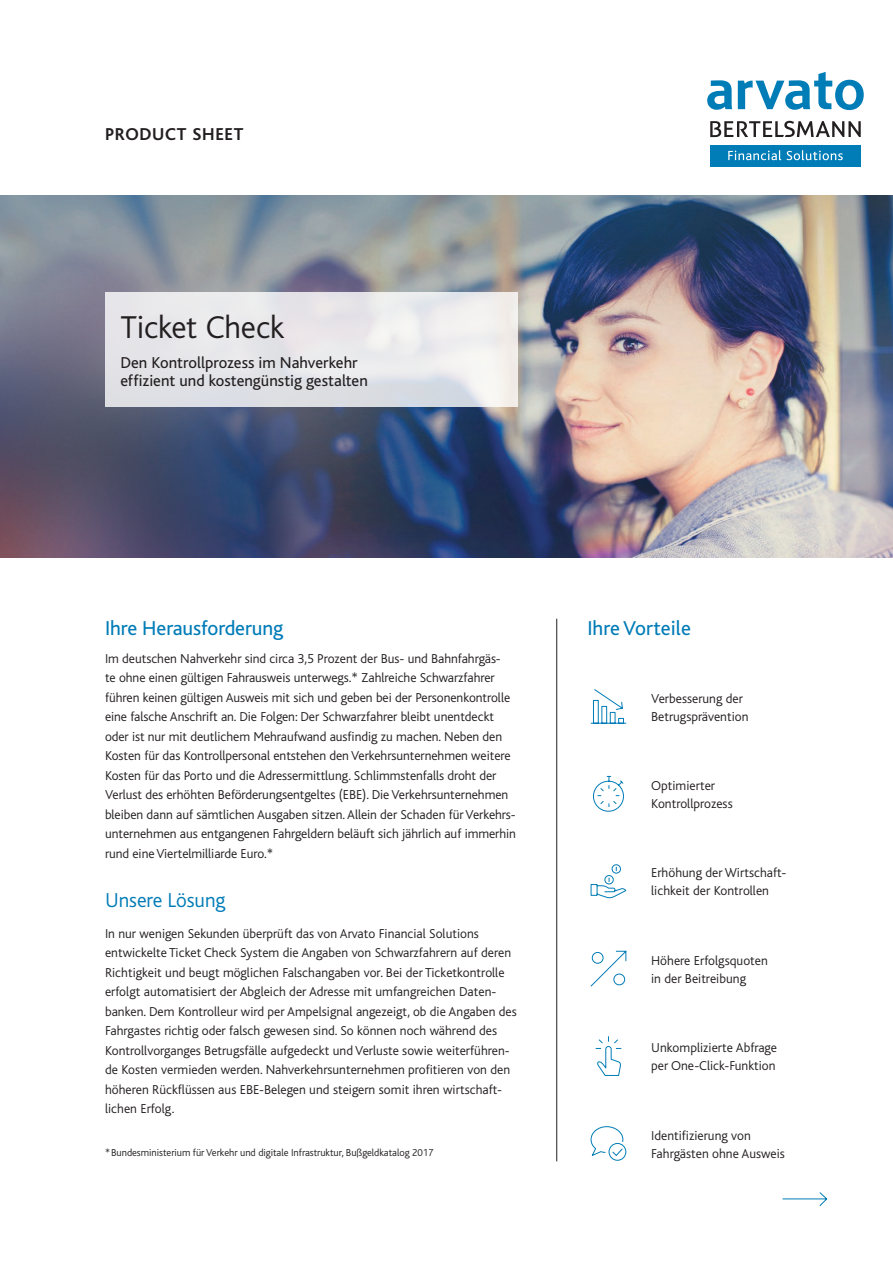
<style>
.page{position:relative;width:893px;height:1263px;background:#fff}
.page>*{position:absolute;margin:0;border:0;box-sizing:border-box;transform-origin:0 0}
.t1{font:300 33px "Bliss";letter-spacing:-.01em;color:#231f20}
.t2{font:21px "Bliss";letter-spacing:-.005em;color:#007cb7}
.t3{font:300 21px "Bliss";letter-spacing:-.005em;color:#007cb7}
.t4{font:700 18px "Bliss";letter-spacing:.04em;color:#231f20}
.t5{font:16.5px/18px "Bliss";color:#231f20}
.t6{font:300 13.5px/19.5px "Bliss";letter-spacing:-.005em;color:#231f20}
.t7{font:300 10.5px "Bliss";letter-spacing:-.005em;color:#231f20}
</style>
<div class="page">
<img style="left:0;top:196px;width:893px;height:361px">
<svg style="left:782px;top:1192px;width:46px;height:14px"></svg>
<div style="left:710px;top:145px;width:151px;height:21px;background:#007cb7"></div>
<svg style="left:728px;top:150px;width:115px;height:10px"></svg>
<svg style="left:710px;top:121px;width:151px;height:16px"></svg>
<svg style="left:707px;top:72px;width:157px;height:38px"></svg>
<svg style="left:105px;top:292px;width:412px;height:114px;background:#e6e6e9"></svg>
<hr style="left:556px;top:619px;width:1px;height:542px;background:#231f20">
<svg style="left:595px;top:1036px;width:27px;height:40px"></svg>
<svg style="left:590px;top:689px;width:37px;height:35px"></svg>
<svg style="left:590px;top:864px;width:37px;height:35px"></svg>
<svg style="left:593px;top:776px;width:31px;height:36px"></svg>
<svg style="left:590px;top:950px;width:37px;height:37px"></svg>
<svg style="left:590px;top:1126px;width:37px;height:35px"></svg>
<h3 class="t4" style="left:105px;top:125px;width:140px">PRODUCT SHEET</h3>
<h1 class="t1" style="left:120px;top:309px;width:165px">Ticket Check</h1>
<p class="t5" style="left:120px;top:354px;width:249px">Den Kontrollprozess im Nahverkehr effizient und kostengünstig gestalten</p>
<h2 class="t2" style="left:105px;top:617px;width:180px">Ihre Herausforderung</h2>
<p class="t6" style="left:105px;top:649px;width:413px">Im deutschen Nahverkehr sind circa 3,5 Prozent der Bus- und Bahnfahrgäs-<br>te ohne einen gültigen Fahrausweis unterwegs.* Zahlreiche Schwarzfahrer führen keinen gültigen Ausweis mit sich und geben bei der Personenkontrolle eine falsche Anschrift an. Die Folgen: Der Schwarzfahrer bleibt unentdeckt oder ist nur mit deutlichem Mehraufwand ausfindig zu machen. Neben den Kosten für das Kontrollpersonal entstehen den Verkehrsunternehmen weitere Kosten für das Porto und die Adressermittlung. Schlimmstenfalls droht der Verlust des erhöhten Beförderungsentgeltes (EBE). Die Verkehrsunternehmen bleiben dann auf sämtlichen Ausgaben sitzen. Allein der Schaden für Verkehrs&shy;unternehmen aus entgangenen Fahrgeldern beläuft sich jährlich auf immerhin rund eine Viertelmilliarde Euro.*</p>
<h2 class="t3" style="left:105px;top:889px;width:122px">Unsere Lösung</h2>
<p class="t6" style="left:105px;top:924px;width:413px">In nur wenigen Sekunden überprüft das von Arvato Financial Solutions entwickelte Ticket Check System die Angaben von Schwarzfahrern auf deren Richtigkeit und beugt möglichen Falschangaben vor. Bei der Ticketkontrolle erfolgt automatisiert der Abgleich der Adresse mit umfangreichen Daten&shy;banken. Dem Kontrolleur wird per Ampelsignal angezeigt, ob die Angaben des Fahrgastes richtig oder falsch gewesen sind. So können noch während des Kontrollvorganges Betrugsfälle aufgedeckt und Verluste sowie weiterführen&shy;de Kosten vermieden werden. Nahverkehrsunternehmen profitieren von den höheren Rückflüssen aus EBE-Belegen und steigern somit ihren wirtschaft&shy;lichen Erfolg.</p>
<p class="t7" style="left:105px;top:1147px;width:330px">*Bundesministerium für Verkehr und digitale Infrastruktur, Bußgeldkatalog 2017</p>
<h2 class="t2" style="left:587px;top:617px;width:105px">Ihre Vorteile</h2>
<p class="t6" style="left:651px;top:689px;width:99px;line-height:18px">Verbesserung der<br>Betrugsprävention</p>
<p class="t6" style="left:651px;top:777px;width:83px;line-height:18px">Optimierter<br>Kontrollprozess</p>
<p class="t6" style="left:651px;top:864px;width:137px;line-height:18px">Erhöhung der Wirtschaft&shy;lichkeit der Kontrollen</p>
<p class="t6" style="left:651px;top:952px;width:118px;line-height:18px">Höhere Erfolgsquoten in der Beitreibung</p>
<p class="t6" style="left:651px;top:1039px;width:127px;line-height:18px">Unkomplizierte Abfrage per One-Click-Funktion</p>
<p class="t6" style="left:651px;top:1126px;width:135px;line-height:18px">Identifizierung von<br>Fahrgästen ohne Ausweis</p>
</div>
